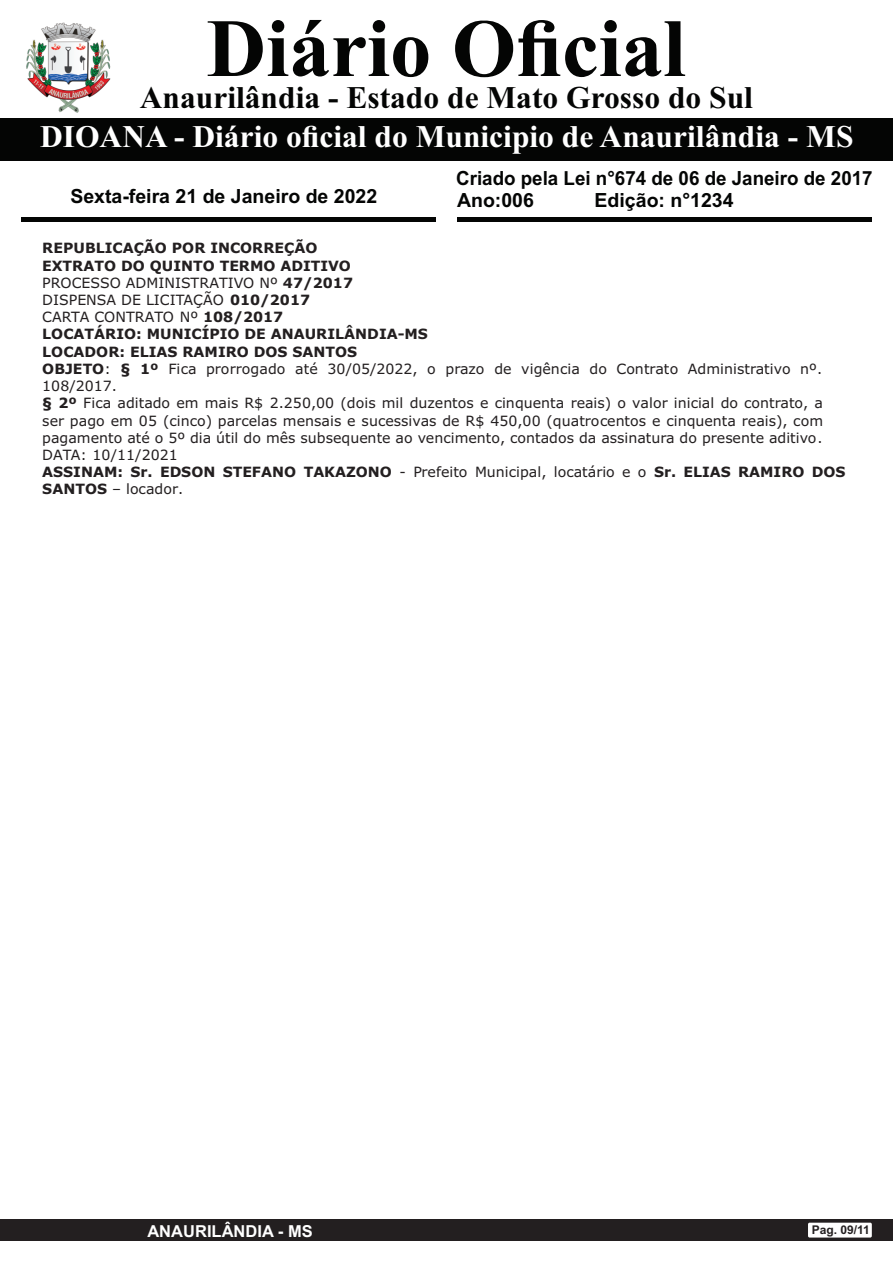
<style>
.page{position:relative;width:893px;height:1262px;background:#fff}
.page>*{position:absolute;margin:0;border:0;box-sizing:border-box;transform-origin:0 0}
.t1{font:700 82.5px "Times New Roman";color:#040504}
.t2{font:700 31.5px "Times New Roman";color:#fff}
.t3{font:700 31.5px "Times New Roman";color:#040504}
.t4{font:700 19.5px "Arial";color:#040504}
.t5{font:700 19.5px "Arial";color:#040504;scale:.96 1}
.t6{font:700 16.5px "Arial";color:#fff}
.t7{font:14.1px/17.2px "Verdana";color:#231f20}
.t8{font:700 12px "Arial";color:#231f20}
.s1{font-weight:700}
</style>
<div class="page">
<div style="left:0;top:1219px;width:892px;height:21px;background:#231f20"></div>
<div style="left:808px;top:1222px;width:63px;height:15px;background:#fff;border-radius:2px"></div>
<div style="left:0;top:118px;width:892px;height:43px;background:#040504"></div>
<div style="left:21px;top:217px;width:415px;height:5px;background:#040504"></div>
<div style="left:457px;top:217px;width:414px;height:5px;background:#040504"></div>
<img style="left:26px;top:23px;width:85px;height:90px">
<h1 class="t1" style="left:207px;top:20px;width:480px">Diário Oficial</h1>
<h2 class="t3" style="left:140px;top:87px;width:614px">Anaurilândia - Estado de Mato Grosso do Sul</h2>
<h2 class="t2" style="left:40px;top:126px;width:814px">DIOANA - Diário oficial do Municipio de Anaurilândia - MS</h2>
<h3 class="t5" style="left:456px;top:171px;width:435px">Criado pela Lei n°674 de 06 de Janeiro de 2017</h3>
<h3 class="t4" style="left:70px;top:189px;width:308px">Sexta-feira 21 de Janeiro de 2022</h3>
<h3 class="t4" style="left:457px;top:193px;width:78px">Ano:006</h3>
<h3 class="t4" style="left:594px;top:193px;width:140px">Edição: n°1234</h3>
<p class="t7" style="left:42px;top:241px;width:804px"><span class="s1">REPUBLICAÇÃO POR INCORREÇÃO<br>EXTRATO DO QUINTO TERMO ADITIVO<br></span>PROCESSO ADMINISTRATIVO Nº <span class="s1">47/2017<br></span>DISPENSA DE LICITAÇÃO <span class="s1">010/2017<br></span>CARTA CONTRATO Nº <span class="s1">108/2017<br>LOCATÁRIO: MUNICÍPIO DE ANAURILÂNDIA-MS<br>LOCADOR: ELIAS RAMIRO DOS SANTOS<br>OBJETO</span>: <span class="s1">§ 1º</span> Fica prorrogado até 30/05/2022, o prazo de vigência do Contrato Administrativo nº.<br>108/2017.<br><span class="s1">§ 2º</span> Fica aditado em mais R$ 2.250,00 (dois mil duzentos e cinquenta reais) o valor inicial do contrato, a ser pago em 05 (cinco) parcelas mensais e sucessivas de R$ 450,00 (quatrocentos e cinquenta reais), com pagamento até o 5º dia útil do mês subsequente ao vencimento, contados da assinatura do presente aditivo.<br>DATA: 10/11/2021<br><span class="s1">ASSINAM: Sr. EDSON STEFANO TAKAZONO</span> - Prefeito Municipal, locatário e o <span class="s1">Sr. ELIAS RAMIRO DOS SANTOS</span> – locador.</p>
<p class="t6" style="left:147px;top:1224px;width:167px">ANAURILÂNDIA - MS</p>
<p class="t8" style="left:811px;top:1225px;width:60px">Pag. 09/11</p>
</div>
